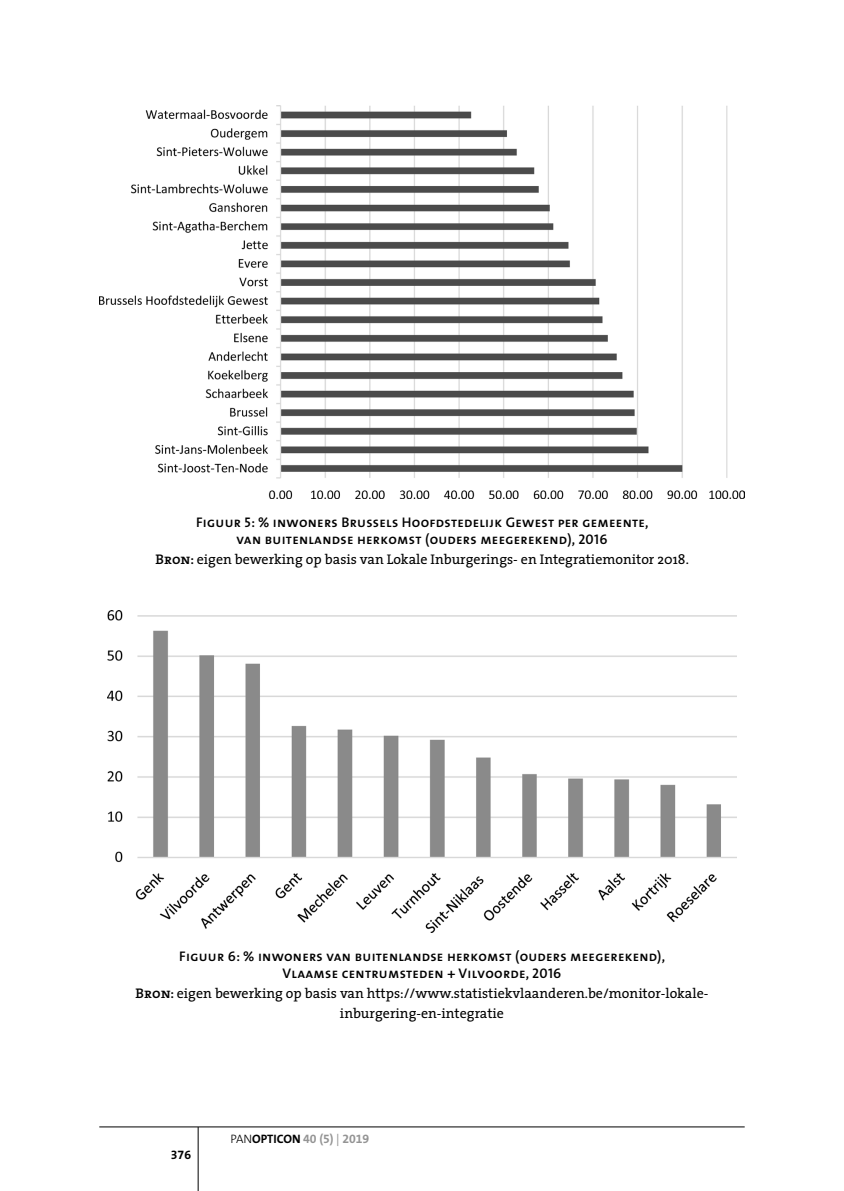
<style>
.page{position:relative;width:844px;height:1191px;background:#fff}
.page>*{position:absolute;margin:0;border:0;box-sizing:border-box;transform-origin:0 0}
.t1{font:14px/16.8px "The Sans 6 Semi Bold Caps";letter-spacing:.02em;color:#000;text-align:center}
.t2{font:14px/20.1px "The Serif 5";color:#000;text-align:center}
.t3{font:12.25px "The Sans 7 Bold Expert";color:#949494}
.t4{font:12.25px "The Sans 7 Bold Expert";color:#000}
.s1{font-family:"The Serif 6 Semi Bold Caps"}
.s2{font-family:"The Sans 3 Light Caps";color:#000}
.s3{font-family:"The Sans 7 Bold Caps";color:#000}
.s4{font-family:"The Sans 5"}
</style>
<div class="page">
<hr style="left:99px;top:1126px;width:645px;height:1px;background:#000">
<hr style="left:198px;top:1127px;width:1px;height:64px;background:#000">
<img style="left:99px;top:106px;width:645px;height:392px">
<img style="left:108px;top:611px;width:627px;height:321px">
<p class="t1" style="left:196px;top:513px;width:454px">Figuur 5: % inwoners Brussels Hoofdstedelijk Gewest per gemeente, van buitenlandse herkomst (ouders meegerekend), 2016</p>
<p class="t2" style="left:155px;top:549px;width:534px"><span class="s1">Bron:</span> eigen bewerking op basis van Lokale Inburgerings- en Integratiemonitor 2018.</p>
<p class="t1" style="left:179px;top:947px;width:487px">Figuur 6: % inwoners van buitenlandse herkomst (ouders meegerekend),<br>Vlaamse centrumsteden + Vilvoorde, 2016</p>
<p class="t2" style="left:135px;top:982px;width:574px"><span class="s1">Bron:</span> eigen bewerking op basis van https://www.statistiekvlaanderen.be/monitor-lokale&shy;inburgering-en-integratie</p>
<p class="t4" style="left:171px;top:1144px;width:22px">376</p>
<p class="t3" style="left:230px;top:1128px;width:140px"><span class="s2">PAN</span><span class="s3">OPTICON</span> 40 (5) <span class="s4">|</span> 2019</p>
</div>
